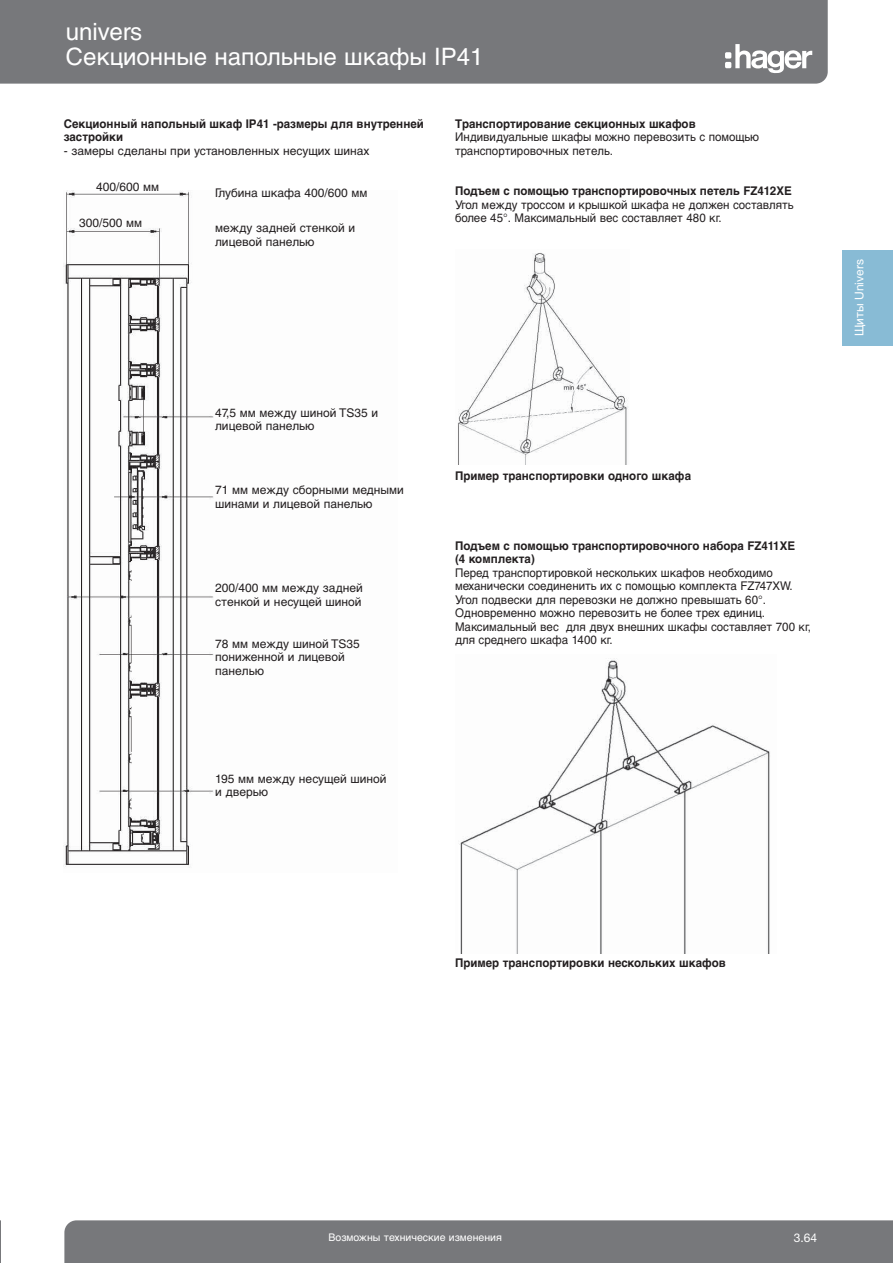
<style>
.page{position:relative;width:893px;height:1263px;background:#fff}
.page>*{position:absolute;margin:0;border:0;box-sizing:border-box;transform-origin:0 0}
.t1{font:24px/25.5px "Helvetica Cyr Upright";color:#fff}
.t2{font:12px/13.5px "Helvetica Cyr Upright";color:#231f20;scale:.96 1}
.t3{font:12px/13.5px "Helvetica Cyr Upright";color:#231f20}
.t4{font:700 12px/13.5px "Helvetica Cyr";color:#231f20;scale:.96 1}
.t5{font:12px "Helvetica Neue LT";color:#fff}
.t6{font:10.5px "Helvetica Cyr Upright";color:#fff}
.s1{font-family:"Helvetica Cyr Upright"}
</style>
<div class="page">
<div style="left:64px;top:1220px;width:829px;height:43px;background:#77787b"></div>
<div style="left:0;top:0;width:828px;height:84px;background:#77787b"></div>
<svg style="left:725px;top:44px;width:87px;height:30px"></svg>
<svg style="left:0;top:1220px;width:1px;height:43px"></svg>
<div style="left:842px;top:250px;width:51px;height:95px;background:#88bbd5"></div>
<img style="left:458px;top:253px;width:170px;height:212px">
<img style="left:459px;top:658px;width:311px;height:296px">
<img style="left:64px;top:191px;width:150px;height:677px">
<h1 class="t1" style="left:66px;top:21px;width:419px">univers<br>Секционные напольные шкафы IP41</h1>
<p class="t4" style="left:64px;top:118px;width:377px">Секционный напольный шкаф IP41 -размеры для внутренней застройки</p>
<p class="t3" style="left:64px;top:145px;width:307px">- замеры сделаны при установленных несущих шинах</p>
<p class="t3" style="left:96px;top:182px;width:65px">400/600 мм</p>
<p class="t3" style="left:79px;top:218px;width:65px">300/500 мм</p>
<p class="t3" style="left:215px;top:187px;width:154px">Глубина шкафа 400/600 мм</p>
<p class="t3" style="left:215px;top:223px;width:141px">между задней стенкой и лицевой панелью</p>
<p class="t4" style="left:455px;top:118px;width:252px">Транспортирование секционных шкафов</p>
<p class="t2" style="left:455px;top:132px;width:318px">Индивидуальные шкафы можно перевозить с помощью транспортировочных петель.</p>
<p class="t4" style="left:455px;top:185px;width:352px">Подъем с помощью транспортировочных петель FZ412XE</p>
<p class="t2" style="left:455px;top:199px;width:354px">Угол между троссом и крышкой шкафа не должен составлять более 45°. Максимальный вес составляет 480 кг.</p>
<p class="t3" style="left:215px;top:407px;width:164px">47,5 мм между шиной TS35 и лицевой панелью</p>
<p class="t3" style="left:215px;top:484px;width:190px">71 мм между сборными медными шинами и лицевой панелью</p>
<p class="t3" style="left:215px;top:582px;width:149px">200/400 мм между задней стенкой и несущей шиной</p>
<p class="t3" style="left:215px;top:638px;width:146px">78 мм между шиной TS35 пониженной и лицевой панелью</p>
<p class="t3" style="left:215px;top:773px;width:173px">195 мм между несущей шиной и дверью</p>
<p class="t4" style="left:455px;top:470px;width:247px">Пример транспортировки одного шкафа</p>
<p class="t4" style="left:455px;top:540px;width:356px">Подъем с помощью транспортировочного набора FZ411XE (4 комплекта)</p>
<p class="t2" style="left:455px;top:567px;width:372px">Перед транспортировкой нескольких шкафов необходимо механически соединенить их с помощью комплекта FZ747XW.<br>Угол подвески для перевозки не должно превышать 60°.<br>Одновременно можно перевозить не более трех единиц.<br>Максимальный вес для двух внешних шкафы составляет 700 кг, для среднего шкафа 1400 кг.</p>
<p class="t5" style="left:855px;top:336px;width:78px;rotate:-90deg"><span class="s1">Щиты</span> Univers</p>
<p class="t4" style="left:455px;top:957px;width:284px">Пример транспортировки нескольких шкафов</p>
<p class="t6" style="left:328px;top:1233px;width:175px">Возможны технические изменения</p>
<p class="t5" style="left:794px;top:1233px;width:25px">3.64</p>
</div>
